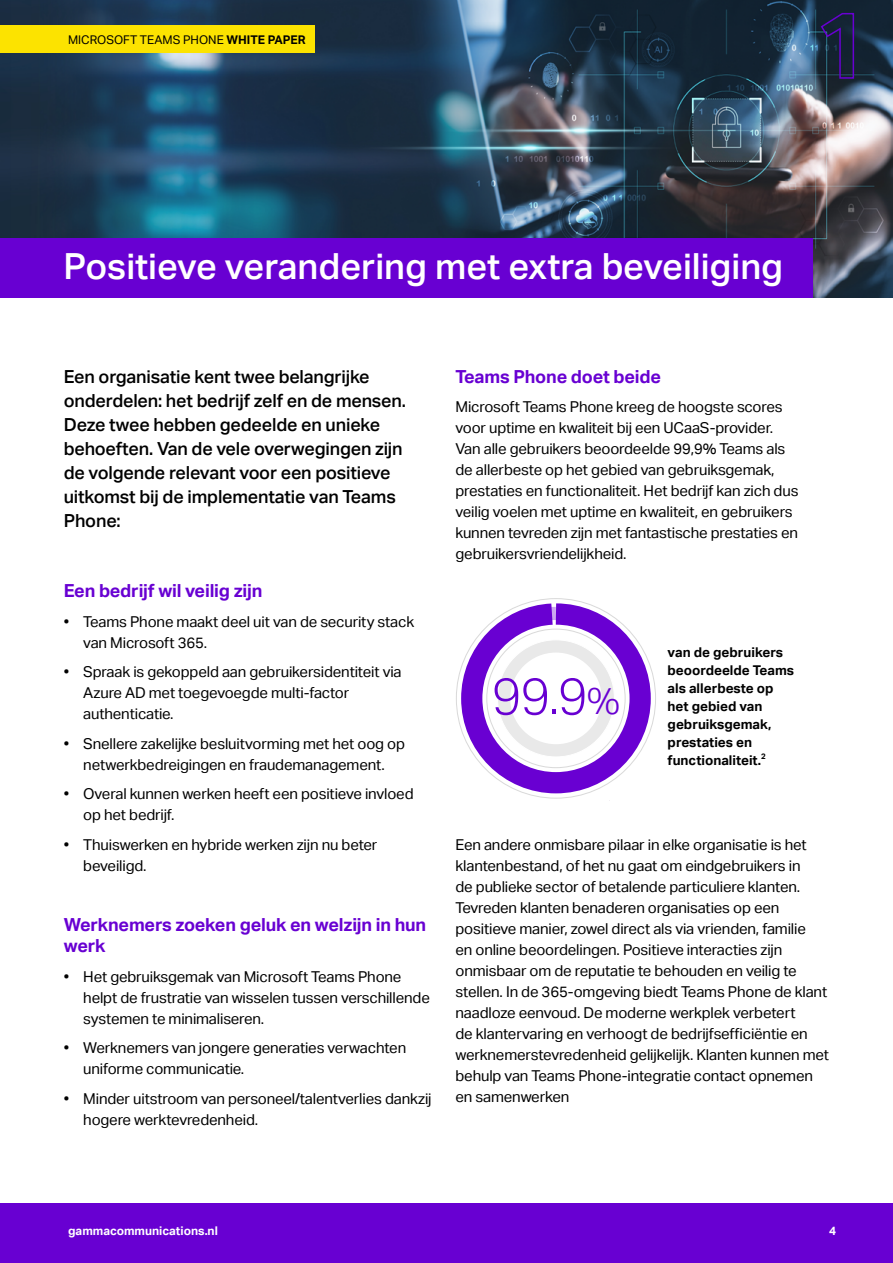
<style>
.page{position:relative;width:893px;height:1263px;background:#fff}
.page>*{position:absolute;margin:0;border:0;box-sizing:border-box;transform-origin:0 0}
.t1{font:300 51.15px "Aktiv Grotesk";color:#6800d2}
.t2{font:500 36px "Aktiv Grotesk";color:#fff}
.t3{font:500 18px/24px "Aktiv Grotesk";letter-spacing:-.01em;color:#000}
.t4{font:700 18px/21px "Aktiv Grotesk";letter-spacing:-.01em;color:#6800d2}
.t5{font:15px/21px "Aktiv Grotesk";letter-spacing:-.01em;color:#000}
.t6{font:700 13.5px/18px "Aktiv Grotesk";color:#000}
.t7{font:12px "Aktiv Grotesk";color:#000}
.t8{font:700 12px "Aktiv Grotesk";color:#fff}
.s1{font-weight:700}
.s2{font-size:37.5px}
</style>
<div class="page">
<img style="left:0;top:0;width:893px;height:298px">
<svg style="left:820px;top:12px;width:35px;height:67px;background:#1e2146"></svg>
<svg style="left:456px;top:599px;width:200px;height:199px"></svg>
<div style="left:487px;top:629px;width:138px;height:139px;background:#fff;border-radius:50%"></div>
<svg style="left:465px;top:607px;width:91px;height:124px"></svg>
<div style="left:497px;top:640px;width:117px;height:117px;background:#e9e9e9;border-radius:50%"></div>
<div style="left:510px;top:652px;width:92px;height:92px;background:#fff;border-radius:50%"></div>
<div style="left:461px;top:603px;width:190px;height:190px;border:21px solid #6900d2;border-radius:84px"></div>
<div style="left:0;top:238px;width:812px;height:60px;background:#6800d2"></div>
<div style="left:0;top:26px;width:315px;height:27px;background:#fce300"></div>
<div style="left:0;top:1203px;width:893px;height:60px;background:#6800d2"></div>
<p class="t7" style="left:68px;top:33px;width:239px">MICROSOFT TEAMS PHONE <span class="s1">WHITE PAPER</span></p>
<h2 class="t2" style="left:64px;top:245px;width:721px">Positieve verandering met extra beveiliging</h2>
<p class="t3" style="left:64px;top:365px;width:344px">Een organisatie kent twee belangrijke onderdelen: het bedrijf zelf en de mensen.<br>Deze twee hebben gedeelde en unieke behoeften. Van de vele overwegingen zijn de volgende relevant voor een positieve uitkomst bij de implementatie van Teams Phone:</p>
<p class="t4" style="left:64px;top:581px;width:200px">Een bedrijf wil veilig zijn</p>
<p class="t5" style="left:83px;top:611px;width:332px;text-indent:-20px">• Teams Phone maakt deel uit van de security stack van Microsoft 365.</p>
<p class="t5" style="left:83px;top:662px;width:320px;text-indent:-20px">• Spraak is gekoppeld aan gebruikersidentiteit via<br>Azure AD met toegevoegde multi-factor authenticatie.</p>
<p class="t5" style="left:64px;top:733px;width:343px;text-align:center">• Snellere zakelijke besluitvorming met het oog op netwerkbedreigingen en fraudemanagement.</p>
<p class="t5" style="left:83px;top:784px;width:332px;text-indent:-20px">• Overal kunnen werken heeft een positieve invloed op het bedrijf.</p>
<p class="t5" style="left:83px;top:834px;width:296px;text-indent:-20px">• Thuiswerken en hybride werken zijn nu beter beveiligd.</p>
<p class="t4" style="left:64px;top:915px;width:364px">Werknemers zoeken geluk en welzijn in hun werk</p>
<p class="t5" style="left:83px;top:966px;width:348px;text-indent:-20px">• Het gebruiksgemak van Microsoft Teams Phone helpt de frustratie van wisselen tussen verschillende systemen te minimaliseren.</p>
<p class="t5" style="left:83px;top:1038px;width:324px;text-indent:-20px">• Werknemers van jongere generaties verwachten uniforme communicatie.</p>
<p class="t5" style="left:83px;top:1088px;width:350px;text-indent:-20px">• Minder uitstroom van personeel/talentverlies dankzij hogere werktevredenheid.</p>
<p class="t4" style="left:455px;top:366px;width:207px">Teams Phone doet beide</p>
<p class="t5" style="left:455px;top:397px;width:345px">Microsoft Teams Phone kreeg de hoogste scores voor uptime en kwaliteit bij een UCaaS-provider.<br>Van alle gebruikers beoordeelde 99,9% Teams als de allerbeste op het gebied van gebruiksgemak, prestaties en functionaliteit. Het bedrijf kan zich dus veilig voelen met uptime en kwaliteit, en gebruikers kunnen tevreden zijn met fantastische prestaties en gebruikersvriendelijkheid.</p>
<h1 class="t1" style="left:492px;top:667px;width:130px">99.9<span class="s2">%</span></h1>
<p class="t6" style="left:668px;top:644px;width:128px">van de gebruikers beoordeelde Teams als allerbeste op het gebied van gebruiksgemak, prestaties en functionaliteit.<sup>2</sup></p>
<p class="t5" style="left:455px;top:834px;width:375px">Een andere onmisbare pilaar in elke organisatie is het klantenbestand, of het nu gaat om eindgebruikers in<br>de publieke sector of betalende particuliere klanten.<br>Tevreden klanten benaderen organisaties op een positieve manier, zowel direct als via vrienden, familie<br>en online beoordelingen. Positieve interacties zijn onmisbaar om de reputatie te behouden en veilig te stellen. In de 365-omgeving biedt Teams Phone de klant naadloze eenvoud. De moderne werkplek verbetert<br>de klantervaring en verhoogt de bedrijfsefficiëntie en werknemerstevredenheid gelijkelijk. Klanten kunnen met behulp van Teams Phone-integratie contact opnemen en samenwerken</p>
<p class="t8" style="left:68px;top:1224px;width:151px">gammacommunications.nl</p>
<p class="t8" style="left:829px;top:1224px;width:9px">4</p>
</div>
